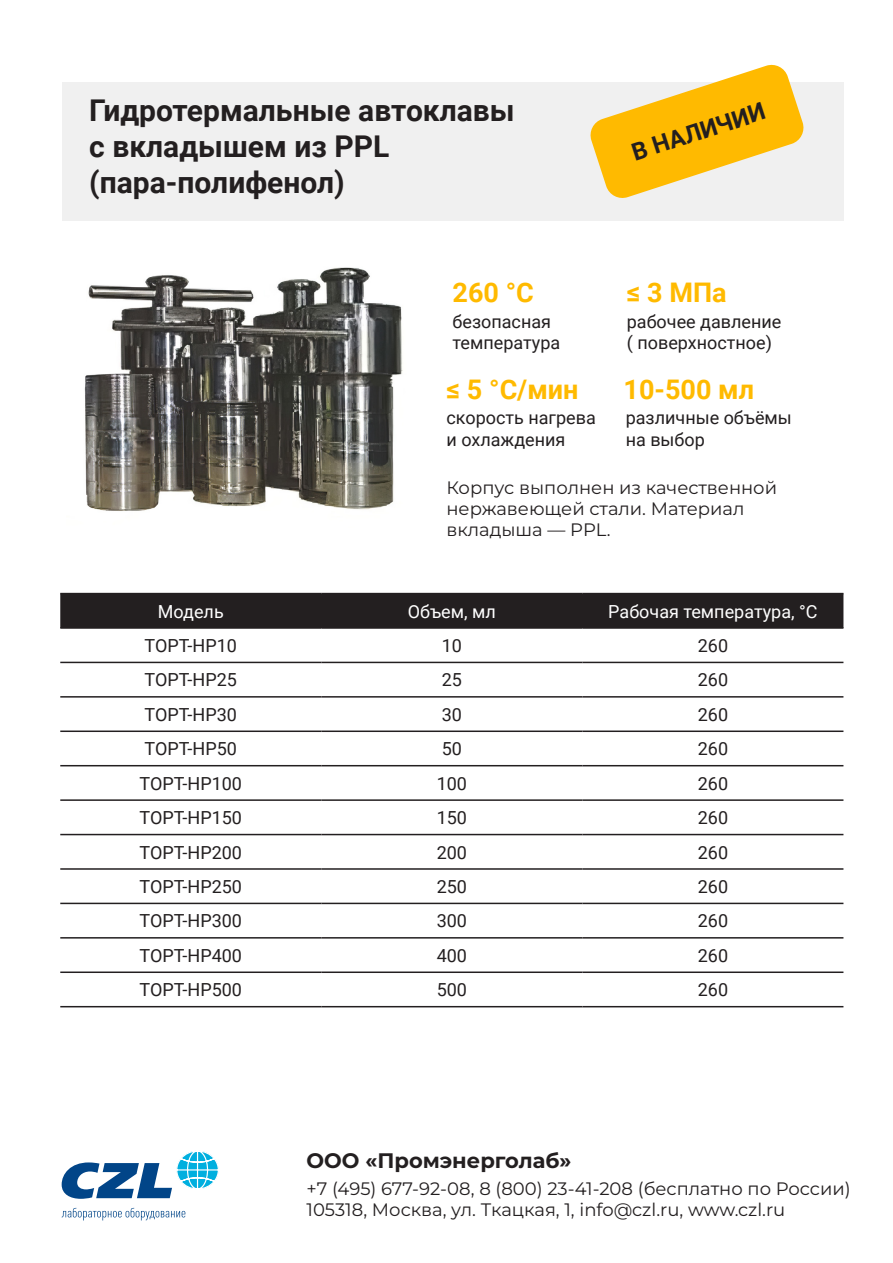
<style>
.page{position:relative;width:893px;height:1263px;background:#fff}
.page>*{position:absolute;margin:0;border:0;box-sizing:border-box;transform-origin:0 0}
.t1{font:700 30px "Roboto";color:#231f20}
.t2{font:700 27px "Roboto";color:#ffba00}
.t3{font:700 24px "Roboto";color:#231f20}
.t4{font:700 21px "Montserrat";color:#231f20}
.t5{font:18px "Roboto";color:#231f20}
.t6{font:18px "Montserrat";color:#231f20}
.t7{font:18px "Roboto";color:#fff}
</style>
<div class="page">
<div style="left:62px;top:83px;width:781px;height:138px;background:#f0f0f0"></div>
<div style="left:60px;top:594px;width:783px;height:33px;background:#231f20"></div>
<svg style="left:60px;top:661px;width:783px;height:345px"></svg>
<svg style="left:321px;top:661px;width:261px;height:345px"></svg>
<hr style="left:60px;top:593px;width:261px;height:1px;background:#231f20">
<hr style="left:321px;top:593px;width:261px;height:1px;background:#231f20">
<hr style="left:582px;top:593px;width:261px;height:1px;background:#231f20">
<hr style="left:60px;top:627px;width:261px;height:2px;background:#231f20">
<hr style="left:321px;top:627px;width:261px;height:2px;background:#231f20">
<hr style="left:582px;top:627px;width:261px;height:2px;background:#231f20">
<hr style="left:60px;top:662px;width:261px;height:1px;background:#231f20">
<hr style="left:321px;top:662px;width:261px;height:1px;background:#231f20">
<hr style="left:582px;top:662px;width:261px;height:1px;background:#231f20">
<hr style="left:60px;top:696px;width:261px;height:2px;background:#231f20">
<hr style="left:321px;top:696px;width:261px;height:2px;background:#231f20">
<hr style="left:582px;top:696px;width:261px;height:2px;background:#231f20">
<hr style="left:60px;top:730px;width:261px;height:2px;background:#231f20">
<hr style="left:321px;top:730px;width:261px;height:2px;background:#231f20">
<hr style="left:582px;top:730px;width:261px;height:2px;background:#231f20">
<hr style="left:60px;top:765px;width:261px;height:1px;background:#231f20">
<hr style="left:321px;top:765px;width:261px;height:1px;background:#231f20">
<hr style="left:582px;top:765px;width:261px;height:1px;background:#231f20">
<hr style="left:60px;top:799px;width:261px;height:2px;background:#231f20">
<hr style="left:321px;top:799px;width:261px;height:2px;background:#231f20">
<hr style="left:582px;top:799px;width:261px;height:2px;background:#231f20">
<hr style="left:60px;top:834px;width:261px;height:1px;background:#231f20">
<hr style="left:321px;top:834px;width:261px;height:1px;background:#231f20">
<hr style="left:582px;top:834px;width:261px;height:1px;background:#231f20">
<hr style="left:60px;top:868px;width:261px;height:2px;background:#231f20">
<hr style="left:321px;top:868px;width:261px;height:2px;background:#231f20">
<hr style="left:582px;top:868px;width:261px;height:2px;background:#231f20">
<hr style="left:60px;top:903px;width:261px;height:1px;background:#231f20">
<hr style="left:321px;top:903px;width:261px;height:1px;background:#231f20">
<hr style="left:582px;top:903px;width:261px;height:1px;background:#231f20">
<hr style="left:60px;top:937px;width:261px;height:1px;background:#231f20">
<hr style="left:321px;top:937px;width:261px;height:1px;background:#231f20">
<hr style="left:582px;top:937px;width:261px;height:1px;background:#231f20">
<hr style="left:60px;top:971px;width:261px;height:2px;background:#231f20">
<hr style="left:321px;top:971px;width:261px;height:2px;background:#231f20">
<hr style="left:582px;top:971px;width:261px;height:2px;background:#231f20">
<hr style="left:60px;top:1006px;width:261px;height:1px;background:#231f20">
<hr style="left:321px;top:1006px;width:261px;height:1px;background:#231f20">
<hr style="left:582px;top:1006px;width:261px;height:1px;background:#231f20">
<svg style="left:62px;top:1208px;width:123px;height:12px"></svg>
<svg style="left:62px;top:1151px;width:157px;height:48px"></svg>
<svg style="left:588px;top:64px;width:217px;height:134px"></svg>
<img style="left:84px;top:267px;width:319px;height:244px">
<p class="t1" style="left:89px;top:90px;width:427px">Гидротермальные автоклавы</p>
<p class="t1" style="left:89px;top:126px;width:301px">с вкладышем из PPL</p>
<p class="t1" style="left:89px;top:162px;width:257px">(пара-полифенол)</p>
<p class="t3" style="left:627px;top:137px;width:140px;rotate:-18deg">В НАЛИЧИИ</p>
<p class="t2" style="left:453px;top:273px;width:83px">260 °С</p>
<p class="t2" style="left:627px;top:273px;width:101px">≤ 3 МПа</p>
<p class="t5" style="left:453px;top:309px;width:100px">безопасная</p>
<p class="t5" style="left:453px;top:330px;width:109px">температура</p>
<p class="t5" style="left:627px;top:309px;width:156px">рабочее давление</p>
<p class="t5" style="left:627px;top:330px;width:147px">( поверхностное)</p>
<p class="t2" style="left:446px;top:370px;width:134px">≤ 5 °С/мин</p>
<p class="t2" style="left:624px;top:370px;width:132px">10-500 мл</p>
<p class="t5" style="left:446px;top:405px;width:151px">скорость нагрева</p>
<p class="t5" style="left:446px;top:427px;width:120px">и охлаждения</p>
<p class="t5" style="left:626px;top:405px;width:168px">различные объёмы</p>
<p class="t5" style="left:626px;top:427px;width:81px">на выбор</p>
<p class="t6" style="left:446px;top:475px;width:332px">Корпус выполнен из качественной</p>
<p class="t6" style="left:446px;top:496px;width:299px">нержавеющей стали. Материал</p>
<p class="t6" style="left:446px;top:517px;width:166px">вкладыша — PPL.</p>
<p class="t7" style="left:158px;top:598px;width:67px">Модель</p>
<p class="t7" style="left:408px;top:598px;width:90px">Объем, мл</p>
<p class="t7" style="left:608px;top:598px;width:211px">Рабочая температура, °С</p>
<p class="t5" style="left:145px;top:633px;width:94px">TOPT-HP10</p>
<p class="t5" style="left:442px;top:633px;width:22px">10</p>
<p class="t5" style="left:698px;top:633px;width:32px">260</p>
<p class="t5" style="left:145px;top:667px;width:94px">TOPT-HP25</p>
<p class="t5" style="left:442px;top:667px;width:22px">25</p>
<p class="t5" style="left:698px;top:667px;width:32px">260</p>
<p class="t5" style="left:145px;top:702px;width:94px">TOPT-HP30</p>
<p class="t5" style="left:442px;top:702px;width:22px">30</p>
<p class="t5" style="left:698px;top:702px;width:32px">260</p>
<p class="t5" style="left:145px;top:736px;width:94px">TOPT-HP50</p>
<p class="t5" style="left:442px;top:736px;width:22px">50</p>
<p class="t5" style="left:698px;top:736px;width:32px">260</p>
<p class="t5" style="left:140px;top:771px;width:104px">TOPT-HP100</p>
<p class="t5" style="left:437px;top:771px;width:32px">100</p>
<p class="t5" style="left:698px;top:771px;width:32px">260</p>
<p class="t5" style="left:140px;top:805px;width:104px">TOPT-HP150</p>
<p class="t5" style="left:437px;top:805px;width:32px">150</p>
<p class="t5" style="left:698px;top:805px;width:32px">260</p>
<p class="t5" style="left:140px;top:839px;width:104px">TOPT-HP200</p>
<p class="t5" style="left:437px;top:839px;width:32px">200</p>
<p class="t5" style="left:698px;top:839px;width:32px">260</p>
<p class="t5" style="left:140px;top:874px;width:104px">TOPT-HP250</p>
<p class="t5" style="left:437px;top:874px;width:32px">250</p>
<p class="t5" style="left:698px;top:874px;width:32px">260</p>
<p class="t5" style="left:140px;top:908px;width:104px">TOPT-HP300</p>
<p class="t5" style="left:437px;top:908px;width:32px">300</p>
<p class="t5" style="left:698px;top:908px;width:32px">260</p>
<p class="t5" style="left:140px;top:943px;width:104px">TOPT-HP400</p>
<p class="t5" style="left:437px;top:943px;width:32px">400</p>
<p class="t5" style="left:698px;top:943px;width:32px">260</p>
<p class="t5" style="left:140px;top:977px;width:104px">TOPT-HP500</p>
<p class="t5" style="left:437px;top:977px;width:32px">500</p>
<p class="t5" style="left:698px;top:977px;width:32px">260</p>
<p class="t4" style="left:307px;top:1147px;width:266px">ООО «Промэнерголаб»</p>
<p class="t6" style="left:307px;top:1177px;width:546px">+7 (495) 677-92-08, 8 (800) 23-41-208 (бесплатно по России)</p>
<p class="t6" style="left:307px;top:1198px;width:480px">105318, Москва, ул. Ткацкая, 1, info@czl.ru, www.czl.ru</p>
</div>
